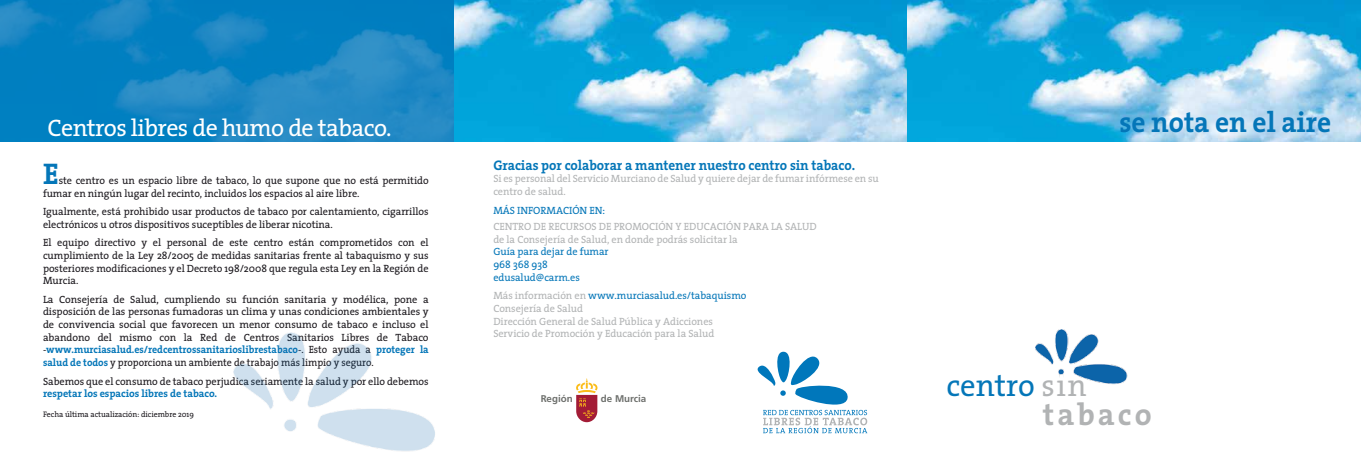
<style>
.page{position:relative;width:1361px;height:454px;background:#fff}
.page>*{position:absolute;margin:0;border:0;box-sizing:border-box;transform-origin:0 0}
.t1{font:31px/29px "The Serif";color:#0476b8}
.t2{font:700 30px "The Serif";color:#0476b8}
.t3{font:700 29px "The Serif";letter-spacing:-.005em;color:#0476b8;scale:.95 1}
.t4{font:24px "The Serif";letter-spacing:-.025em;color:#fff}
.t5{font:700 14px "The Serif";letter-spacing:-.005em;color:#0476b8;scale:.95 1}
.t6{font:10.5px/12.6px "The Serif";letter-spacing:-.005em;color:#1a171c}
.t7{font:10.5px/12.6px "The Serif";letter-spacing:-.005em;color:#b1b3b4}
.t8{font:10.5px/12.6px "The Serif";letter-spacing:-.005em;color:#0476b8}
.t9{font:700 10.5px "The Serif";letter-spacing:-.005em;color:#0476b8}
.t10{font:700 9.8px "Frutiger LT Std";color:#6e706d}
.t11{font:8px "The Serif";letter-spacing:-.005em;color:#1a171c}
.s1{font-weight:700;color:#0476b8}
.s2{color:#0476b8}
.s3{color:#b1b3b4}
.s4{font-weight:700;color:#b1b3b4}
</style>
<div class="page">
<img style="left:454px;top:0;width:453px;height:142px">
<img style="left:233px;top:332px;width:202px;height:120px">
<img style="left:1035px;top:329px;width:93px;height:56px">
<svg style="left:576px;top:378px;width:21px;height:44px"></svg>
<svg style="left:757px;top:351px;width:110px;height:82px"></svg>
<img style="left:907px;top:0;width:454px;height:142px">
<svg style="left:1059px;top:374px;width:4px;height:4px"></svg>
<svg style="left:0;top:0;width:454px;height:142px;background:#1184c2"></svg>
<h3 class="t4" style="left:48px;top:108px;width:345px">Centros libres de humo de tabaco.</h3>
<h2 class="t2" style="left:43px;top:148px;width:17px">E</h2>
<p class="t6" style="left:43px;top:174px;width:387px;text-indent:16px">ste centro es un espacio libre de tabaco, lo que supone que no está permitido fumar en ningún lugar del recinto, incluidos los espacios al aire libre.</p>
<p class="t6" style="left:43px;top:205px;width:387px">Igualmente, está prohibido usar productos de tabaco por calentamiento, cigarrillos electrónicos u otros dispositivos suceptibles de liberar nicotina.</p>
<p class="t6" style="left:43px;top:236px;width:387px;text-align:justify">El equipo directivo y el personal de este centro están comprometidos con el cumplimiento de la Ley 28/2005 de medidas sanitarias frente al tabaquismo y sus posteriores modificaciones y el Decreto 198/2008 que regula esta Ley en la Región de Murcia.</p>
<p class="t6" style="left:43px;top:292px;width:387px;text-align:justify">La Consejería de Salud, cumpliendo su función sanitaria y modélica, pone a disposición de las personas fumadoras un clima y unas condiciones ambientales y de convivencia social que favorecen un menor consumo de tabaco e incluso el abandono del mismo con la Red de Centros Sanitarios Libres de Tabaco -<span class="s1">www.murciasalud.es/redcentrossanitarioslibrestabaco</span>-. Esto ayuda a <span class="s1">proteger la salud de todos</span> y proporciona un ambiente de trabajo más limpio y seguro.</p>
<p class="t6" style="left:43px;top:374px;width:387px">Sabemos que el consumo de tabaco perjudica seriamente la salud y por ello debemos</p>
<p class="t9" style="left:43px;top:384px;width:176px">respetar los espacios libres de tabaco.</p>
<p class="t11" style="left:43px;top:407px;width:152px">Fecha última actualización: diciembre 2019</p>
<h3 class="t5" style="left:493px;top:153px;width:382px">Gracias por colaborar a mantener nuestro centro sin tabaco.</h3>
<p class="t7" style="left:493px;top:172px;width:387px">Si es personal del Servicio Murciano de Salud y quiere dejar de fumar infórmese en su centro de salud.</p>
<p class="t8" style="left:493px;top:203px;width:113px">MÁS INFORMACIÓN EN:</p>
<p class="t7" style="left:493px;top:220px;width:325px">CENTRO DE RECURSOS DE PROMOCIÓN Y EDUCACIÓN PARA LA SALUD de la Consejería de Salud, en donde podrás solicitar la</p>
<p class="t8" style="left:493px;top:245px;width:117px">Guía para dejar de fumar<br>968 368 938 edusalud@carm.es</p>
<p class="t7" style="left:493px;top:289px;width:255px">Más información en <span class="s2">www.murciasalud.es/tabaquismo </span>Consejería de Salud<br>Dirección General de Salud Pública y Adicciones Servicio de Promoción y Educación para la Salud</p>
<p class="t10" style="left:541px;top:392px;width:34px">Región</p>
<p class="t10" style="left:601px;top:393px;width:47px">de Murcia</p>
<h3 class="t3" style="left:1119px;top:97px;width:224px">se nota en el aire</h3>
<h1 class="t1" style="left:1042px;top:370px;width:110px;text-indent:-96px">centro <span class="s3">sin </span><span class="s4">tabaco</span></h1>
</div>
